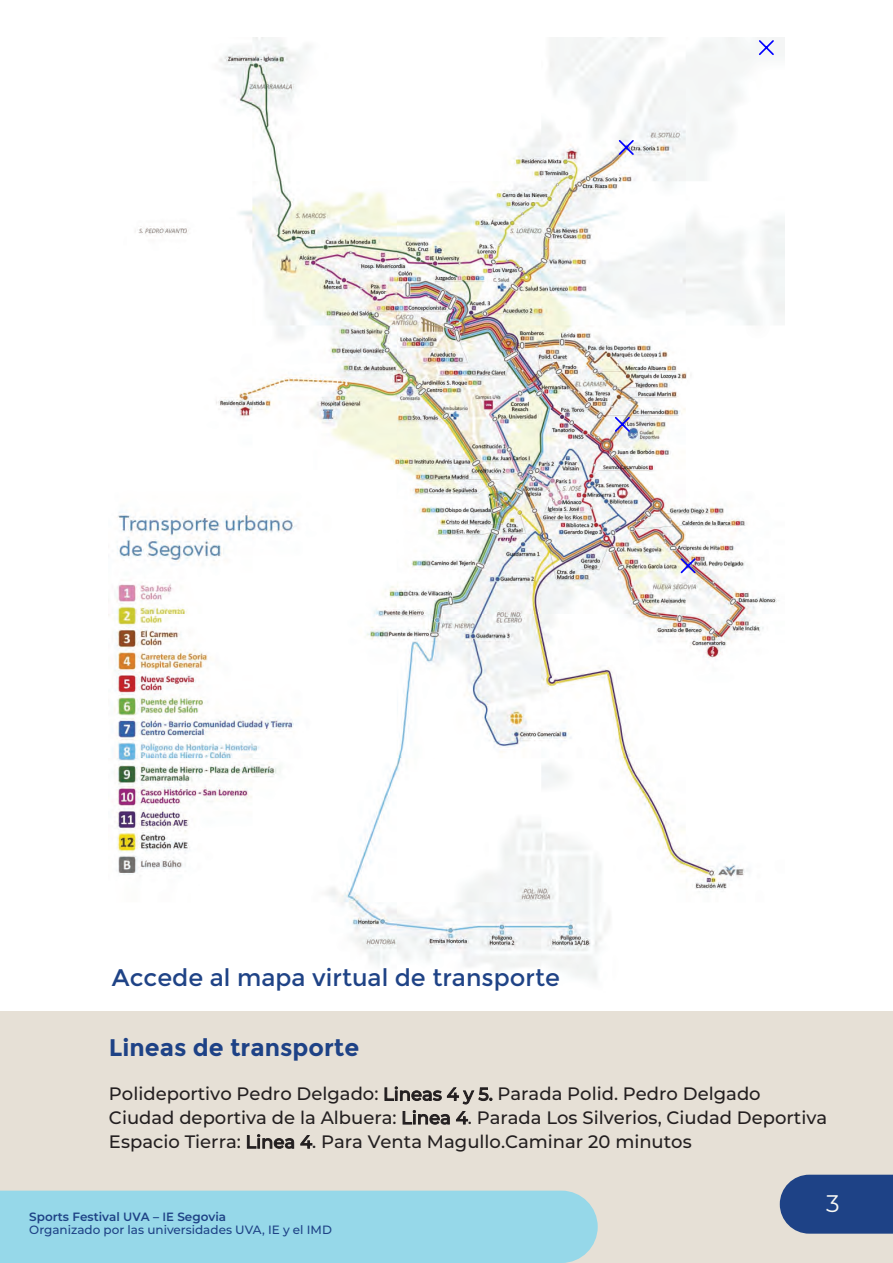
<style>
.page{position:relative;width:893px;height:1263px;background:#e6e0d6}
.page>*{position:absolute;margin:0;border:0;box-sizing:border-box;transform-origin:0 0}
.t1{font:24px "Montserrat";color:#1f4386}
.t2{font:700 24px "Montserrat";color:#1e4286}
.t3{font:24px "Montserrat";color:#f9f9f5}
.t4{font:500 18px/23.9px "Montserrat";color:#231f20}
.t5{font:500 12px/12.5px "Montserrat";color:#1e4286}
.s1{font-weight:600}
.s2{font-weight:400}
</style>
<div class="page">
<div style="left:0;top:0;width:893px;height:1011px;background:#fff"></div>
<img style="left:109px;top:37px;width:675px;height:944px">
<svg style="left:780px;top:1175px;width:113px;height:59px;background:#294b8a"></svg>
<div style="left:0;top:1190px;width:598px;height:73px;background:#96d8e9"></div>
<svg style="left:680px;top:557px;width:16px;height:17px"></svg>
<svg style="left:614px;top:416px;width:17px;height:17px"></svg>
<svg style="left:618px;top:139px;width:17px;height:17px"></svg>
<svg style="left:758px;top:39px;width:17px;height:17px"></svg>
<h1 class="t1" style="left:112px;top:963px;width:449px">Accede al mapa virtual de transporte</h1>
<h1 class="t2" style="left:109px;top:1033px;width:252px">Lineas de transporte</h1>
<p class="t4" style="left:109px;top:1081px;width:720px">Polideportivo Pedro Delgado: Lineas 4 y 5. Parada Polid. Pedro Delgado<br>Ciudad deportiva de la Albuera: Linea 4. Parada Los Silverios, Ciudad Deportiva<br>Espacio Tierra: Linea 4. Para Venta Magullo.Caminar 20 minutos</p>
<p class="t5" style="left:29px;top:1210px;width:304px"><span class="s1">Sports Festival</span> <span class="s2">UVA</span> <span class="s1">–</span> <span class="s2">IE</span> <span class="s1">Segovia<br></span>Organizado por las universidades UVA, IE y el IMD</p>
<h1 class="t3" style="left:826px;top:1187px;width:15px">3</h1>
</div>
